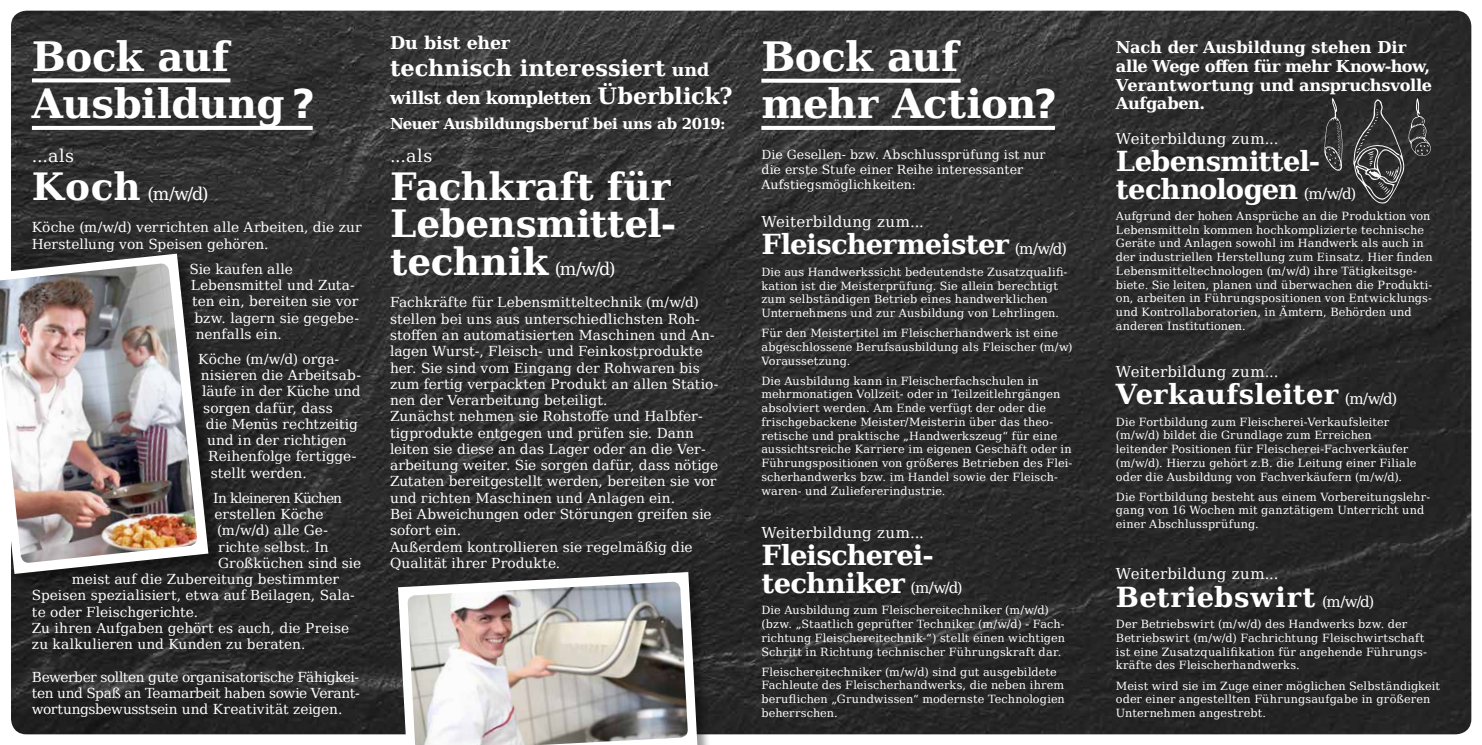
<style>
.page{position:relative;width:1482px;height:745px;background:#fff}
.page>*{position:absolute;margin:0;border:0;box-sizing:border-box;transform-origin:0 0}
.t1{font:700 40.25px/47px "DejaVu Serif";letter-spacing:-.015em;color:#fff}
.t2{font:700 37.5px/37.5px "DejaVu Serif";color:#fff}
.t3{font:700 27.5px/27.5px "DejaVu Serif";letter-spacing:-.015em;color:#fff}
.t4{font:700 27.5px "DejaVu Serif";letter-spacing:-.04em;color:#fff}
.t5{font:700 27.5px "DejaVu Serif";letter-spacing:.03em;color:#fff}
.t6{font:700 22.5px "DejaVu Serif";letter-spacing:-.005em;color:#fff}
.t7{font:700 17.5px "DejaVu Serif";letter-spacing:-.025em;color:#fff}
.t8{font:17.5px/37.5px "DejaVu Serif";letter-spacing:.035em;color:#fff}
.t9{font:700 16.25px/18.8px "DejaVu Serif";letter-spacing:-.015em;color:#fff}
.t10{font:15px "DejaVu Serif";letter-spacing:.005em;color:#fff}
.t11{font:700 15px "DejaVu Serif";letter-spacing:-.03em;color:#fff}
.t12{font:13.75px/16.2px "DejaVu Serif";letter-spacing:-.005em;color:#fff}
.t13{font:13.75px "DejaVu Serif";letter-spacing:-.06em;color:#fff}
.t14{font:12.5px/15px "DejaVu Serif";letter-spacing:.005em;color:#fff}
.t15{font:11.25px/13.8px "DejaVu Serif";letter-spacing:.005em;color:#fff}
.s1{font-family:"DejaVu Sans"}
.s2{font-weight:700;font-size:37.5px}
.s3{font-size:17.5px}
.s4{font-size:22.5px}
.s5{font-weight:400;font-size:17.5px}
.s6{font-weight:400;font-size:15px}
</style>
<div class="page">
<img style="left:11px;top:11px;width:1459px;height:722px">
<svg style="left:761px;top:79px;width:199px;height:4px"></svg>
<svg style="left:761px;top:126px;width:293px;height:4px"></svg>
<svg style="left:1323px;top:98px;width:19px;height:73px"></svg>
<svg style="left:1352px;top:99px;width:78px;height:105px;background:#424242"></svg>
<div style="left:0;top:254px;width:225px;height:335px;background:#000;opacity:.4"></div>
<svg style="left:0;top:253px;width:208px;height:320px"></svg>
<img style="left:0;top:263px;width:198px;height:300px">
<svg style="left:32px;top:78px;width:198px;height:4px"></svg>
<svg style="left:32px;top:126px;width:281px;height:4px"></svg>
<div style="left:398px;top:571px;width:313px;height:173px;background:#000;opacity:.4"></div>
<svg style="left:398px;top:571px;width:299px;height:173px"></svg>
<img style="left:407px;top:581px;width:281px;height:163px">
<h1 class="t1" style="left:32px;top:32px;width:285px">Bock auf<br>Ausbildung <span class="s1">?</span></h1>
<h3 class="t8" style="left:32px;top:137px;width:178px">...als<br><span class="s2">Koch</span> (m/w/d)</h3>
<p class="t12" style="left:32px;top:219px;width:331px">Köche (m/w/d) verrichten alle Arbeiten, die zur<br>Herstellung von Speisen gehören.</p>
<p class="t12" style="left:189px;top:260px;width:105px">Sie kaufen alle</p>
<p class="t12" style="left:191px;top:276px;width:165px">Lebensmittel und Zuta-</p>
<p class="t12" style="left:192px;top:293px;width:168px">ten ein, bereiten sie vor</p>
<p class="t12" style="left:194px;top:309px;width:166px">bzw. lagern sie gegebe-</p>
<p class="t12" style="left:196px;top:325px;width:88px">nenfalls ein.</p>
<p class="t12" style="left:198px;top:350px;width:142px">Köche (m/w/d) orga-</p>
<p class="t12" style="left:201px;top:366px;width:162px">nisieren die Arbeitsab-</p>
<p class="t12" style="left:202px;top:383px;width:160px">läufe in der Küche und</p>
<p class="t12" style="left:203px;top:399px;width:131px">sorgen dafür, dass</p>
<p class="t12" style="left:206px;top:415px;width:154px">die Menüs rechtzeitig</p>
<p class="t12" style="left:207px;top:431px;width:141px">und in der richtigen</p>
<p class="t12" style="left:208px;top:448px;width:150px">Reihenfolge fertigge-</p>
<p class="t12" style="left:211px;top:464px;width:97px">stellt werden.</p>
<p class="t13" style="left:213px;top:487px;width:130px">In kleineren Küchen</p>
<p class="t12" style="left:214px;top:505px;width:111px">erstellen Köche</p>
<p class="t12" style="left:217px;top:521px;width:112px">(m/w/d) alle Ge-</p>
<p class="t12" style="left:218px;top:538px;width:112px">richte selbst. In</p>
<p class="t12" style="left:218px;top:554px;width:144px">Großküchen sind sie</p>
<p class="t12" style="left:72px;top:570px;width:268px">meist auf die Zubereitung bestimmter</p>
<p class="t12" style="left:32px;top:586px;width:324px">Speisen spezialisiert, etwa auf Beilagen, Sala-</p>
<p class="t12" style="left:32px;top:603px;width:168px">te oder Fleischgerichte.</p>
<p class="t12" style="left:32px;top:619px;width:319px">Zu ihren Aufgaben gehört es auch, die Preise</p>
<p class="t12" style="left:32px;top:635px;width:275px">zu kalkulieren und Kunden zu beraten.</p>
<p class="t12" style="left:32px;top:668px;width:329px;text-align:justify">Bewerber sollten gute organisatorische Fähigkei&shy;ten und Spaß an Teamarbeit haben sowie Verant&shy;wortungsbewusstsein und Kreativität zeigen.</p>
<h3 class="t7" style="left:390px;top:29px;width:121px">Du bist eher</h3>
<h3 class="t6" style="left:390px;top:50px;width:321px">technisch interessiert <span class="s3">und</span></h3>
<h3 class="t7" style="left:390px;top:84px;width:344px">willst den kompletten <span class="s4">Überblick?</span></h3>
<h3 class="t11" style="left:390px;top:112px;width:337px">Neuer Ausbildungsberuf bei uns ab 2019:</h3>
<h3 class="t8" style="left:390px;top:137px;width:44px">...als</h3>
<h2 class="t2" style="left:390px;top:167px;width:288px">Fachkraft für<br>Lebensmittel&shy;technik <span class="s5">(m/w/d)</span></h2>
<p class="t12" style="left:390px;top:294px;width:330px">Fachkräfte für Lebensmitteltechnik (m/w/d) stellen bei uns aus unterschiedlichsten Roh&shy;stoffen an automatisierten Maschinen und An&shy;lagen Wurst-, Fleisch- und Feinkostprodukte her. Sie sind vom Eingang der Rohwaren bis zum fertig verpackten Produkt an allen Statio&shy;nen der Verarbeitung beteiligt.<br>Zunächst nehmen sie Rohstoffe und Halbfer&shy;tigprodukte entgegen und prüfen sie. Dann leiten sie diese an das Lager oder an die Ver&shy;arbeitung weiter. Sie sorgen dafür, dass nötige Zutaten bereitgestellt werden, bereiten sie vor und richten Maschinen und Anlagen ein.<br>Bei Abweichungen oder Störungen greifen sie sofort ein.<br>Außerdem kontrollieren sie regelmäßig die Qualität ihrer Produkte.</p>
<h1 class="t1" style="left:761px;top:32px;width:297px">Bock auf mehr Action<span class="s1">?</span></h1>
<p class="t14" style="left:761px;top:146px;width:286px">Die Gesellen- bzw. Abschlussprüfung ist nur die erste Stufe einer Reihe interessanter<br>Aufstiegsmöglichkeiten:</p>
<h3 class="t10" style="left:761px;top:210px;width:164px">Weiterbildung zum...</h3>
<h3 class="t4" style="left:761px;top:223px;width:307px">Fleischermeister <span class="s6">(m/w/d)</span></h3>
<p class="t15" style="left:761px;top:264px;width:307px">Die aus Handwerkssicht bedeutendste Zusatzqualifi&shy;kation ist die Meisterprüfung. Sie allein berechtigt zum selbständigen Betrieb eines handwerklichen Unternehmens und zur Ausbildung von Lehrlingen.</p>
<p class="t15" style="left:761px;top:325px;width:313px">Für den Meistertitel im Fleischerhandwerk ist eine abgeschlossene Berufsausbildung als Fleischer (m/w)<br>Voraussetzung.</p>
<p class="t15" style="left:761px;top:373px;width:312px">Die Ausbildung kann in Fleischerfachschulen in mehrmonatigen Vollzeit- oder in Teilzeitlehrgängen absolviert werden. Am Ende verfügt der oder die frischgebackene Meister/Meisterin über das theo&shy;retische und praktische „Handwerkszeug“ für eine aussichtsreiche Karriere im eigenen Geschäft oder in Führungspositionen von größeres Betrieben des Flei&shy;scherhandwerks bzw. im Handel sowie der Fleisch&shy;waren- und Zuliefererindustrie.</p>
<h3 class="t10" style="left:761px;top:521px;width:164px">Weiterbildung zum...</h3>
<h3 class="t3" style="left:761px;top:541px;width:203px">Fleischerei&shy;techniker <span class="s6">(m/w/d)</span></h3>
<p class="t15" style="left:761px;top:602px;width:305px">Die Ausbildung zum Fleischereitechniker (m/w/d) (bzw. „Staatlich geprüfter Techniker (m/w/d) - Fach&shy;richtung Fleischereitechnik-“) stellt einen wichtigen Schritt in Richtung technischer Führungskraft dar.</p>
<p class="t15" style="left:761px;top:664px;width:305px">Fleischereitechniker (m/w/d) sind gut ausgebildete Fachleute des Fleischerhandwerks, die neben ihrem beruflichen „Grundwissen“ modernste Technologien beherrschen.</p>
<h3 class="t9" style="left:1115px;top:38px;width:317px">Nach der Ausbildung stehen Dir alle Wege offen für mehr Know-how,<br>Verantwortung und anspruchsvolle<br>Aufgaben.</h3>
<h3 class="t10" style="left:1115px;top:127px;width:164px">Weiterbildung zum...</h3>
<h3 class="t3" style="left:1115px;top:147px;width:242px">Lebensmittel&shy;technologen <span class="s6">(m/w/d)</span></h3>
<p class="t15" style="left:1115px;top:208px;width:318px">Aufgrund der hohen Ansprüche an die Produktion von Lebensmitteln kommen hochkomplizierte technische Geräte und Anlagen sowohl im Handwerk als auch in der industriellen Herstellung zum Einsatz. Hier finden Lebensmitteltechnologen (m/w/d) ihre Tätigkeitsge&shy;biete. Sie leiten, planen und überwachen die Produkti&shy;on, arbeiten in Führungspositionen von Entwicklungs&shy;und Kontrollaboratorien, in Ämtern, Behörden und anderen Institutionen.</p>
<h3 class="t10" style="left:1115px;top:360px;width:164px">Weiterbildung zum...</h3>
<h3 class="t3" style="left:1115px;top:380px;width:283px">Verkaufsleiter <span class="s6">(m/w/d)</span></h3>
<p class="t15" style="left:1115px;top:414px;width:302px">Die Fortbildung zum Fleischerei-Verkaufsleiter (m/w/d) bildet die Grundlage zum Erreichen leitender Positionen für Fleischerei-Fachverkäufer (m/w/d). Hierzu gehört z.B. die Leitung einer Filiale oder die Ausbildung von Fachverkäufern (m/w/d).</p>
<p class="t15" style="left:1115px;top:489px;width:316px">Die Fortbildung besteht aus einem Vorbereitungslehr&shy;gang von 16 Wochen mit ganztätigem Unterricht und einer Abschlussprüfung.</p>
<h3 class="t10" style="left:1115px;top:562px;width:164px">Weiterbildung zum...</h3>
<h3 class="t5" style="left:1115px;top:575px;width:260px">Betriebswirt <span class="s6">(m/w/d)</span></h3>
<p class="t15" style="left:1115px;top:616px;width:312px">Der Betriebswirt (m/w/d) des Handwerks bzw. der Betriebswirt (m/w/d) Fachrichtung Fleischwirtschaft ist eine Zusatzqualifikation für angehende Führungs&shy;kräfte des Fleischerhandwerks.</p>
<p class="t15" style="left:1115px;top:678px;width:325px">Meist wird sie im Zuge einer möglichen Selbständigkeit oder einer angestellten Führungsaufgabe in größeren<br>Unternehmen angestrebt.</p>
</div>
